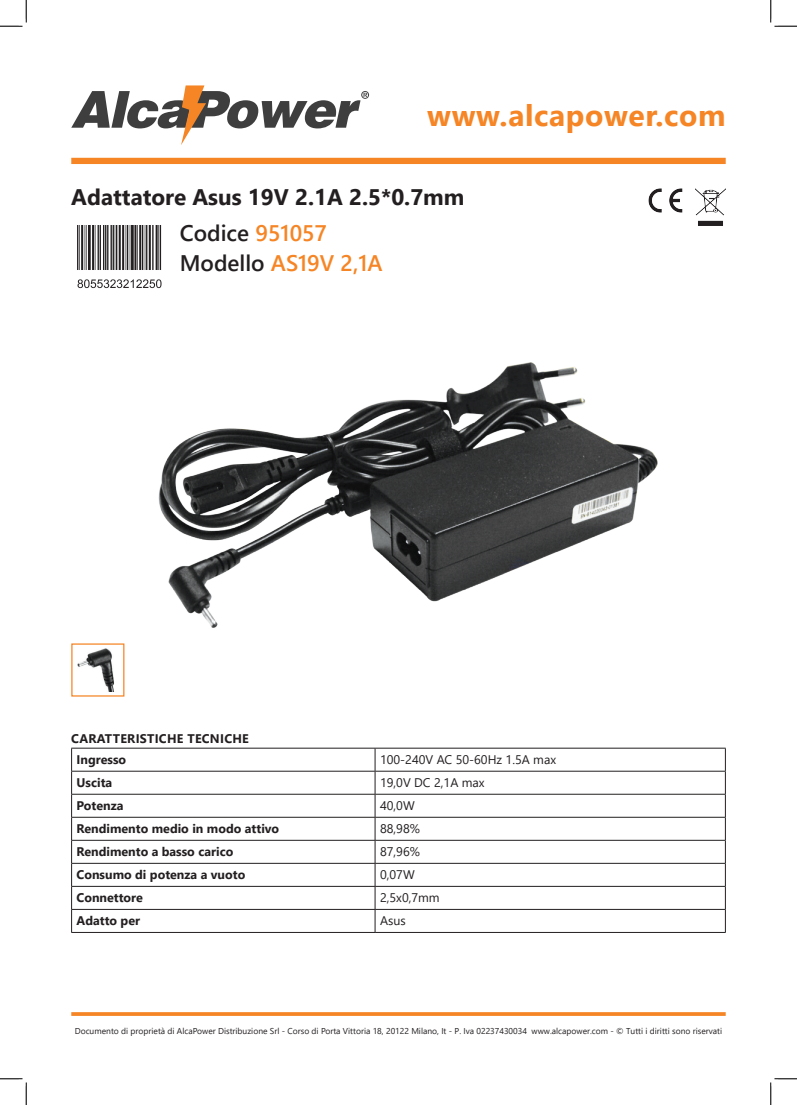
<style>
.page{position:relative;width:797px;height:1105px;background:#fff}
.page>*{position:absolute;margin:0;border:0;box-sizing:border-box;transform-origin:0 0}
.t1{font:700 30px "Segoe UI";letter-spacing:.02em;color:#f58525}
.t2{font:700 22.5px "Segoe UI";color:#231f20}
.t3{font:600 22.5px "Segoe UI";color:#f58525}
.t4{font:600 22.5px "Segoe UI";color:#231f20}
.t5{font:700 12.5px "Segoe UI";color:#231f20}
.t6{font:12.5px "Segoe UI";color:#231f20}
.t7{font:700 12.5px "Segoe UI";letter-spacing:.02em;color:#231f20}
.t8{font:8.5px "Segoe UI";color:#231f20}
.s1{color:#f58525}
.s2{color:#231f20}
</style>
<div class="page">
<svg style="left:71px;top:85px;width:298px;height:60px"></svg>
<div style="left:71px;top:158px;width:654px;height:6px;background:#f58525"></div>
<svg style="left:71px;top:1012px;width:654px;height:4px;background:#f58c32"></svg>
<img style="left:77px;top:225px;width:85px;height:64px">
<img style="left:648px;top:188px;width:35px;height:25px">
<img style="left:695px;top:188px;width:30px;height:37px">
<hr style="left:71px;top:748px;width:304px;height:1px;background:#231f20">
<hr style="left:375px;top:748px;width:350px;height:1px;background:#231f20">
<hr style="left:71px;top:771px;width:304px;height:1px;background:#231f20">
<hr style="left:375px;top:771px;width:350px;height:1px;background:#231f20">
<hr style="left:71px;top:794px;width:304px;height:1px;background:#231f20">
<hr style="left:375px;top:794px;width:350px;height:1px;background:#231f20">
<hr style="left:71px;top:817px;width:304px;height:1px;background:#231f20">
<hr style="left:375px;top:817px;width:350px;height:1px;background:#231f20">
<hr style="left:71px;top:840px;width:304px;height:1px;background:#231f20">
<hr style="left:375px;top:840px;width:350px;height:1px;background:#231f20">
<hr style="left:71px;top:863px;width:304px;height:1px;background:#231f20">
<hr style="left:375px;top:863px;width:350px;height:1px;background:#231f20">
<hr style="left:71px;top:886px;width:304px;height:1px;background:#231f20">
<hr style="left:375px;top:886px;width:350px;height:1px;background:#231f20">
<hr style="left:71px;top:909px;width:304px;height:1px;background:#231f20">
<svg style="left:71px;top:748px;width:1px;height:184px"></svg>
<hr style="left:375px;top:909px;width:350px;height:1px;background:#231f20">
<svg style="left:375px;top:748px;width:1px;height:184px"></svg>
<svg style="left:725px;top:748px;width:1px;height:184px"></svg>
<hr style="left:71px;top:932px;width:304px;height:1px;background:#231f20">
<hr style="left:375px;top:932px;width:350px;height:1px;background:#231f20">
<img style="left:104px;top:362px;width:554px;height:294px">
<img style="left:77px;top:649px;width:42px;height:42px">
<svg style="left:0;top:0;width:27px;height:27px"></svg>
<svg style="left:0;top:1078px;width:27px;height:27px"></svg>
<svg style="left:770px;top:0;width:27px;height:27px"></svg>
<svg style="left:770px;top:1078px;width:27px;height:27px"></svg>
<h1 class="t1" style="left:427px;top:87px;width:300px">www.alcapower.com</h1>
<p class="t2" style="left:71px;top:175px;width:395px">Adattatore Asus 19V 2.1A 2.5*0.7mm</p>
<p class="t4" style="left:180px;top:212px;width:148px">Codice <span class="s1">951057</span></p>
<p class="t3" style="left:180px;top:242px;width:204px"><span class="s2">Modello</span> AS19V 2,1A</p>
<p class="t7" style="left:71px;top:727px;width:179px">CARATTERISTICHE TECNICHE</p>
<p class="t5" style="left:77px;top:748px;width:51px">Ingresso</p>
<p class="t6" style="left:380px;top:748px;width:178px">100-240V AC 50-60Hz 1.5A max</p>
<p class="t5" style="left:77px;top:771px;width:37px">Uscita</p>
<p class="t6" style="left:380px;top:771px;width:106px">19,0V DC 2,1A max</p>
<p class="t5" style="left:77px;top:794px;width:48px">Potenza</p>
<p class="t6" style="left:380px;top:794px;width:36px">40,0W</p>
<p class="t5" style="left:77px;top:817px;width:204px">Rendimento medio in modo attivo</p>
<p class="t6" style="left:380px;top:817px;width:41px">88,98%</p>
<p class="t5" style="left:77px;top:840px;width:158px">Rendimento a basso carico</p>
<p class="t6" style="left:380px;top:840px;width:41px">87,96%</p>
<p class="t5" style="left:77px;top:863px;width:170px">Consumo di potenza a vuoto</p>
<p class="t6" style="left:380px;top:863px;width:36px">0,07W</p>
<p class="t5" style="left:77px;top:886px;width:68px">Connettore</p>
<p class="t6" style="left:380px;top:886px;width:61px">2,5x0,7mm</p>
<p class="t5" style="left:77px;top:909px;width:65px">Adatto per</p>
<p class="t6" style="left:380px;top:909px;width:27px">Asus</p>
<p class="t8" style="left:75px;top:1023px;width:649px">Documento di proprietà di AlcaPower Distribuzione Srl - Corso di Porta Vittoria 18, 20122 Milano, It - P. Iva 02237430034 www.alcapower.com - © Tutti i diritti sono riservati</p>
</div>
